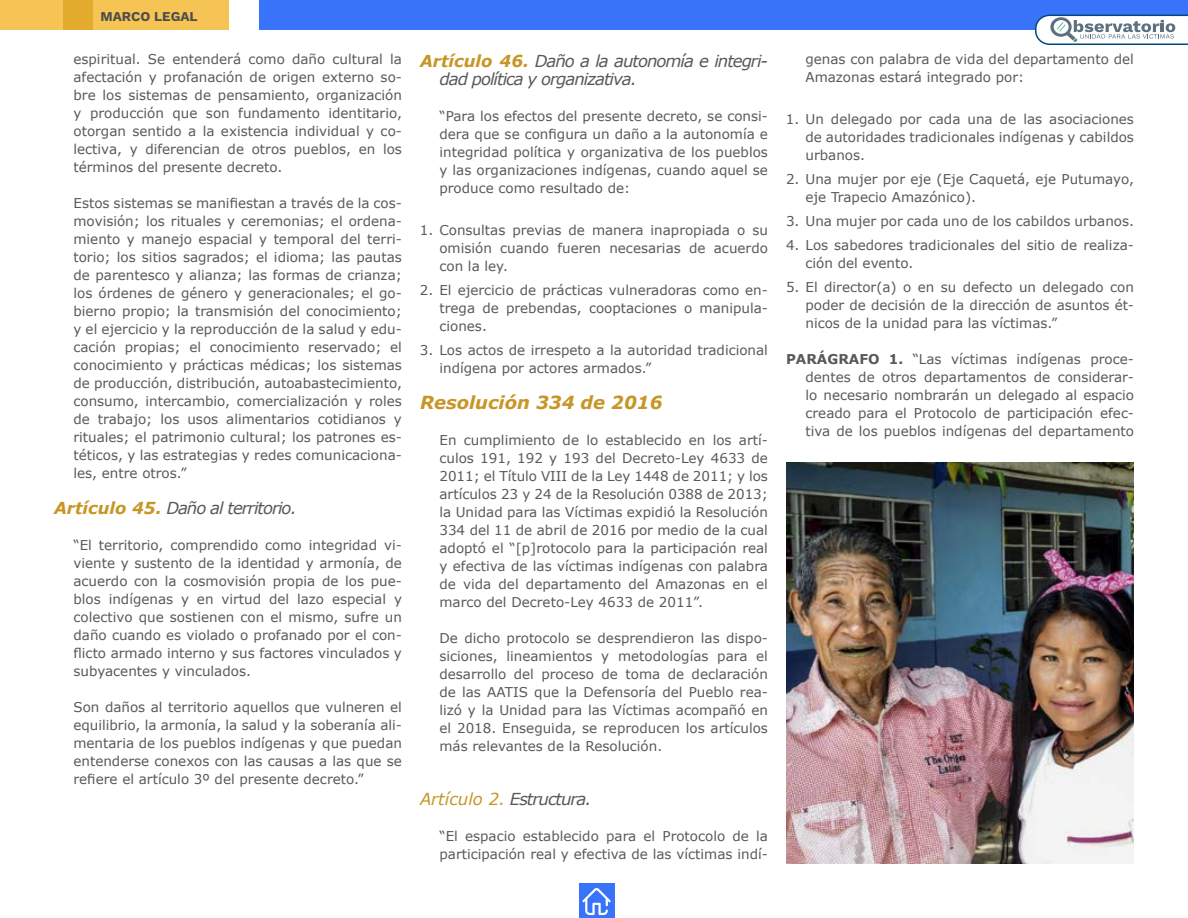
<style>
.page{position:relative;width:1188px;height:918px;background:#fff}
.page>*{position:absolute;margin:0;border:0;box-sizing:border-box;transform-origin:0 0}
.t1{font:italic 700 18px "Verdana";color:#c79626}
.t2{font:italic 16.5px/18px "Verdana";letter-spacing:-.06em;color:#58595b}
.t3{font:13.5px/18px "Verdana";color:#58595b;text-align:justify}
.t4{font:700 13.5px "Work Sans";color:#4d4d4d}
.s1{font-weight:700;color:#c79626}
.s2{color:#c79626}
.s3{font-weight:700}
</style>
<div class="page">
<div style="left:0;top:0;width:1188px;height:30px;background:#3873fa"></div>
<svg style="left:1035px;top:15px;width:153px;height:30px"></svg>
<div style="left:579px;top:884px;width:36px;height:34px;background:#3873fa"></div>
<svg style="left:582px;top:888px;width:29px;height:27px"></svg>
<img style="left:786px;top:462px;width:348px;height:402px">
<div style="left:0;top:0;width:230px;height:30px;background:#f5c454"></div>
<div style="left:63px;top:0;width:30px;height:30px;background:#e3ab2e"></div>
<div style="left:230px;top:0;width:30px;height:30px;background:#fff"></div>
<p class="t4" style="left:101px;top:8px;width:99px">MARCO LEGAL</p>
<p class="t3" style="left:74px;top:50px;width:330px">espiritual. Se entenderá como daño cultural la afectación y profanación de origen externo so&shy;bre los sistemas de pensamiento, organización y producción que son fundamento identitario, otorgan sentido a la existencia individual y co&shy;lectiva, y diferencian de otros pueblos, en los términos del presente decreto.</p>
<p class="t3" style="left:73px;top:194px;width:330px">Estos sistemas se manifiestan a través de la cos&shy;movisión; los rituales y ceremonias; el ordena&shy;miento y manejo espacial y temporal del terri&shy;torio; los sitios sagrados; el idioma; las pautas de parentesco y alianza; las formas de crianza; los órdenes de género y generacionales; el go&shy;bierno propio; la transmisión del conocimiento; y el ejercicio y la reproducción de la salud y edu&shy;cación propias; el conocimiento reservado; el conocimiento y prácticas médicas; los sistemas de producción, distribución, autoabastecimiento, consumo, intercambio, comercialización y roles de trabajo; los usos alimentarios cotidianos y rituales; el patrimonio cultural; los patrones es&shy;téticos, y las estrategias y redes comunicaciona&shy;les, entre otros.”</p>
<p class="t2" style="left:54px;top:499px;width:244px"><span class="s1">Artículo 45.</span> Daño al territorio.</p>
<p class="t3" style="left:73px;top:536px;width:330px">“El territorio, comprendido como integridad vi&shy;viente y sustento de la identidad y armonía, de acuerdo con la cosmovisión propia de los pue&shy;blos indígenas y en virtud del lazo especial y colectivo que sostienen con el mismo, sufre un daño cuando es violado o profanado por el con&shy;flicto armado interno y sus factores vinculados y subyacentes y vinculados.</p>
<p class="t3" style="left:73px;top:698px;width:330px">Son daños al territorio aquellos que vulneren el equilibrio, la armonía, la salud y la soberanía ali&shy;mentaria de los pueblos indígenas y que puedan entenderse conexos con las causas a las que se refiere el artículo 3º del presente decreto.”</p>
<p class="t2" style="left:439px;top:51px;width:330px;text-indent:-19px"><span class="s1">Artículo 46.</span> Daño a la autonomía e integri&shy;dad política y organizativa.</p>
<p class="t3" style="left:439px;top:107px;width:330px">“Para los efectos del presente decreto, se consi&shy;dera que se configura un daño a la autonomía e integridad política y organizativa de los pueblos y las organizaciones indígenas, cuando aquel se produce como resultado de:</p>
<p class="t3" style="left:439px;top:221px;width:330px;text-indent:-19px">1. Consultas previas de manera inapropiada o su omisión cuando fueren necesarias de acuerdo con la ley.</p>
<p class="t3" style="left:439px;top:281px;width:330px;text-indent:-20px">2. El ejercicio de prácticas vulneradoras como en&shy;trega de prebendas, cooptaciones o manipula&shy;ciones.</p>
<p class="t3" style="left:439px;top:341px;width:330px;text-indent:-20px">3. Los actos de irrespeto a la autoridad tradicional indígena por actores armados.”</p>
<h1 class="t1" style="left:420px;top:389px;width:244px">Resolución 334 de 2016</h1>
<p class="t3" style="left:439px;top:431px;width:330px">En cumplimiento de lo establecido en los artí&shy;culos 191, 192 y 193 del Decreto-Ley 4633 de 2011; el Título VIII de la Ley 1448 de 2011; y los artículos 23 y 24 de la Resolución 0388 de 2013; la Unidad para las Víctimas expidió la Resolución 334 del 11 de abril de 2016 por medio de la cual adoptó el “[p]rotocolo para la participación real y efectiva de las víctimas indígenas con palabra de vida del departamento del Amazonas en el marco del Decreto-Ley 4633 de 2011”.</p>
<p class="t3" style="left:439px;top:629px;width:330px">De dicho protocolo se desprendieron las dispo&shy;siciones, lineamientos y metodologías para el desarrollo del proceso de toma de declaración de las AATIS que la Defensoría del Pueblo rea&shy;lizó y la Unidad para las Víctimas acompañó en el 2018. Enseguida, se reproducen los artículos más relevantes de la Resolución.</p>
<p class="t2" style="left:420px;top:789px;width:173px"><span class="s2">Artículo 2.</span> Estructura.</p>
<p class="t3" style="left:439px;top:827px;width:330px">“El espacio establecido para el Protocolo de la participación real y efectiva de las víctimas indí-</p>
<p class="t3" style="left:805px;top:50px;width:330px">genas con palabra de vida del departamento del<br>Amazonas estará integrado por:</p>
<p class="t3" style="left:806px;top:110px;width:330px;text-indent:-20px">1. Un delegado por cada una de las asociaciones de autoridades tradicionales indígenas y cabildos urbanos.</p>
<p class="t3" style="left:806px;top:170px;width:330px;text-indent:-20px">2. Una mujer por eje (Eje Caquetá, eje Putumayo, eje Trapecio Amazónico).</p>
<p class="t3" style="left:786px;top:212px;width:350px">3. Una mujer por cada uno de los cabildos urbanos.</p>
<p class="t3" style="left:806px;top:236px;width:330px;text-indent:-19px">4. Los sabedores tradicionales del sitio de realiza&shy;ción del evento.</p>
<p class="t3" style="left:806px;top:278px;width:330px;text-indent:-19px">5. El director(a) o en su defecto un delegado con poder de decisión de la dirección de asuntos ét&shy;nicos de la unidad para las víctimas.”</p>
<p class="t3" style="left:806px;top:350px;width:330px;text-indent:-20px"><span class="s3">PARÁGRAFO 1.</span> “Las víctimas indígenas proce&shy;dentes de otros departamentos de considerar&shy;lo necesario nombrarán un delegado al espacio creado para el Protocolo de participación efec&shy;tiva de los pueblos indígenas del departamento</p>
</div>
